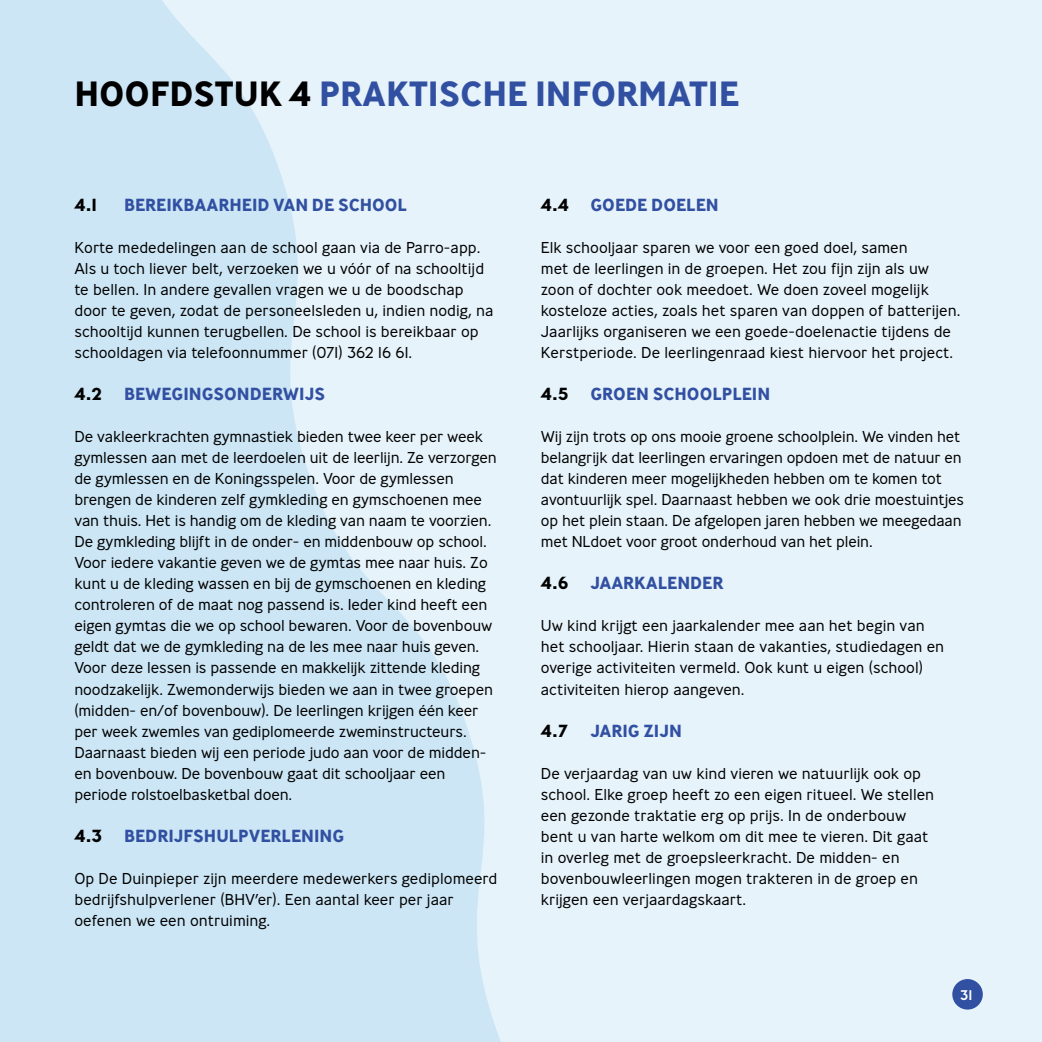
<style>
.page{position:relative;width:1042px;height:1042px;background:#e6f3fa}
.page>*{position:absolute;margin:0;border:0;box-sizing:border-box;transform-origin:0 0}
.t1{font:700 35px "Ministry";color:#3250a2}
.t2{font:700 35px "Ministry";color:#000}
.t3{font:700 17.5px "Ministry";color:#3250a2}
.t4{font:700 17.5px "Ministry";color:#000}
.plat{font:300 15.75px/21px "Ministry";letter-spacing:-.01em;color:#000}
.t5{font:500 14px "Ministry";color:#fff}
.s1{color:#000}
</style>
<div class="page">
<svg style="left:0;top:0;width:501px;height:1042px;fill:#cce6f5"></svg>
<div style="left:952px;top:979px;width:31px;height:30px;background:#3250a2;border-radius:50%"></div>
<p class="t2" style="left:74px;top:71px;width:24px">HOOFDSTUK</p>
<p class="t1" style="left:289px;top:71px;width:451px"><span class="s1">4</span> PRAKTISCHE INFORMATIE</p>
<p class="t4" style="left:74px;top:194px;width:24px">4.1</p>
<p class="t3" style="left:124px;top:194px;width:284px">BEREIKBAARHEID VAN DE SCHOOL</p>
<p class="plat" style="left:74px;top:237px;width:421px">Korte mededelingen aan de school gaan via de Parro-app.<br>Als u toch liever belt, verzoeken we u vóór of na schooltijd te bellen. In andere gevallen vragen we u de boodschap door te geven, zodat de personeelsleden u, indien nodig, na schooltijd kunnen terugbellen. De school is bereikbaar op schooldagen via telefoonnummer (071) 362 16 61.</p>
<p class="t4" style="left:74px;top:383px;width:29px">4.2</p>
<p class="t3" style="left:124px;top:383px;width:203px">BEWEGINGSONDERWIJS</p>
<p class="plat" style="left:74px;top:426px;width:424px">De vakleerkrachten gymnastiek bieden twee keer per week gymlessen aan met de leerdoelen uit de leerlijn. Ze verzorgen de gymlessen en de Koningsspelen. Voor de gymlessen brengen de kinderen zelf gymkleding en gymschoenen mee van thuis. Het is handig om de kleding van naam te voorzien.<br>De gymkleding blijft in de onder- en middenbouw op school.<br>Voor iedere vakantie geven we de gymtas mee naar huis. Zo kunt u de kleding wassen en bij de gymschoenen en kleding controleren of de maat nog passend is. Ieder kind heeft een eigen gymtas die we op school bewaren. Voor de bovenbouw geldt dat we de gymkleding na de les mee naar huis geven.<br>Voor deze lessen is passende en makkelijk zittende kleding noodzakelijk. Zwemonderwijs bieden we aan in twee groepen (midden- en/of bovenbouw). De leerlingen krijgen één keer per week zwemles van gediplomeerde zweminstructeurs.<br>Daarnaast bieden wij een periode judo aan voor de midden&shy;en bovenbouw. De bovenbouw gaat dit schooljaar een periode rolstoelbasketbal doen.</p>
<p class="t3" style="left:74px;top:824px;width:271px"><span class="s1">4.3</span> BEDRIJFSHULPVERLENING</p>
<p class="plat" style="left:74px;top:867px;width:424px">Op De Duinpieper zijn meerdere medewerkers gediplomeerd bedrijfshulpverlener (BHV’er). Een aantal keer per jaar oefenen we een ontruiming.</p>
<p class="t3" style="left:541px;top:194px;width:179px"><span class="s1">4.4</span> GOEDE DOELEN</p>
<p class="plat" style="left:541px;top:237px;width:421px">Elk schooljaar sparen we voor een goed doel, samen<br>met de leerlingen in de groepen. Het zou fijn zijn als uw zoon of dochter ook meedoet. We doen zoveel mogelijk kosteloze acties, zoals het sparen van doppen of batterijen.<br>Jaarlijks organiseren we een goede-doelenactie tijdens de Kerstperiode. De leerlingenraad kiest hiervoor het project.</p>
<p class="t3" style="left:541px;top:383px;width:231px"><span class="s1">4.5</span> GROEN SCHOOLPLEIN</p>
<p class="plat" style="left:541px;top:426px;width:425px">Wij zijn trots op ons mooie groene schoolplein. We vinden het belangrijk dat leerlingen ervaringen opdoen met de natuur en dat kinderen meer mogelijkheden hebben om te komen tot avontuurlijk spel. Daarnaast hebben we ook drie moestuintjes op het plein staan. De afgelopen jaren hebben we meegedaan met NLdoet voor groot onderhoud van het plein.</p>
<p class="t3" style="left:541px;top:572px;width:184px"><span class="s1">4.6</span> JAARKALENDER</p>
<p class="plat" style="left:541px;top:615px;width:405px">Uw kind krijgt een jaarkalender mee aan het begin van het schooljaar. Hierin staan de vakanties, studiedagen en overige activiteiten vermeld. Ook kunt u eigen (school) activiteiten hierop aangeven.</p>
<p class="t4" style="left:541px;top:719px;width:29px">4.7</p>
<p class="t3" style="left:590px;top:719px;width:93px">JARIG ZIJN</p>
<p class="plat" style="left:541px;top:762px;width:395px">De verjaardag van uw kind vieren we natuurlijk ook op school. Elke groep heeft zo een eigen ritueel. We stellen een gezonde traktatie erg op prijs. In de onderbouw bent u van harte welkom om dit mee te vieren. Dit gaat in overleg met de groepsleerkracht. De midden- en bovenbouwleerlingen mogen trakteren in de groep en krijgen een verjaardagskaart.</p>
<p class="t5" style="left:960px;top:985px;width:14px">31</p>
</div>
